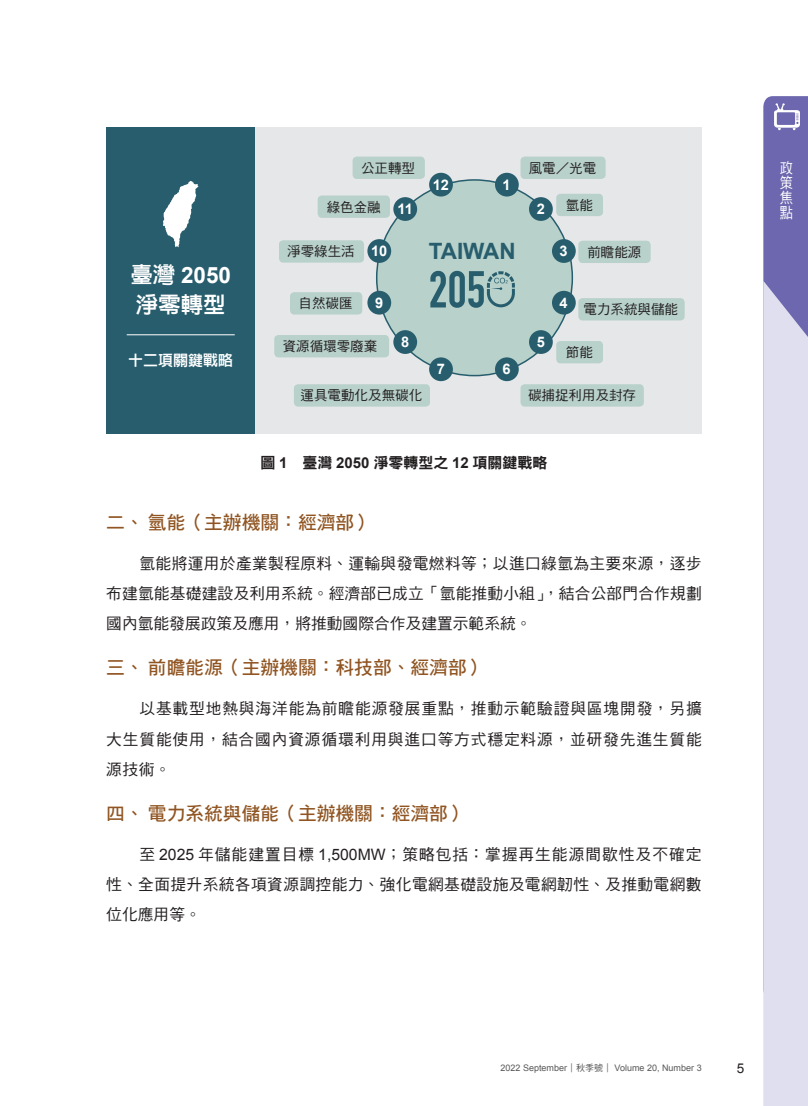
<style>
.page{position:relative;width:808px;height:1106px;background:#fff}
.page>*{position:absolute;margin:0;border:0;box-sizing:border-box;transform-origin:0 0}
.t1{font:700 51px "DIN Condensed";color:#275d6d}
.t2{font:700 22.5px "Arial";color:#fff}
.t3{font:700 22.5px "Arial";color:#275d6d}
.t4{font:800 22.5px "AR Hei B5";color:#fff}
.t5{font:18.75px "DF Hei Std W7";color:#905522}
.t6{font:15.75px/30px "DF Hei Std W5";letter-spacing:.025em;color:#231f20;text-align:justify}
.t7{font:15px "DF Hei Std W9";color:#231f20}
.t8{font:800 15px "AR Hei B5";color:#fff}
.t9{font:14.85px/14.9px "DF Hei Std W5";color:#fff;text-align:justify;scale:.89 1}
.t10{font:700 14.55px "Arial";color:#fff}
.t11{font:13.5px "DF Hei Std W5";color:#231f20}
.t12{font:13.5px "Arial";color:#231f20}
.t13{font:9px "Arial";color:#57585a}
.s1{font-family:"AR Hei B5";font-weight:800}
.s2{font-family:"Arial";font-weight:700;font-size:14.55px;color:#fff}
.s3{font-family:"Arial";font-weight:700}
.s4{font-family:"Arial"}
.s5{font-family:"DF Hei Std W5"}
</style>
<div class="page">
<div style="left:763px;top:96px;width:45px;height:185px;background:#6c67ae"></div>
<svg style="left:763px;top:281px;width:45px;height:825px;fill:#e0dfef"></svg>
<svg style="left:774px;top:103px;width:26px;height:27px"></svg>
<div style="left:106px;top:128px;width:596px;height:306px;background:#e6e7e9"></div>
<div style="left:106px;top:128px;width:149px;height:306px;background:#275d6d"></div>
<svg style="left:163px;top:181px;width:36px;height:66px"></svg>
<hr style="left:127px;top:334px;width:108px;height:1px;background:#fff">
<div style="left:377px;top:180px;width:195px;height:195px;background:#b8d1ca;border-radius:50%"></div>
<div style="left:495px;top:173px;width:24px;height:23px;background:#275d6d;border-radius:50%"></div>
<div style="left:520px;top:157px;width:85px;height:22px;background:#b8d1ca;border-radius:4px"></div>
<div style="left:429px;top:173px;width:24px;height:23px;background:#275d6d;border-radius:50%"></div>
<div style="left:353px;top:157px;width:72px;height:22px;background:#b8d1ca;border-radius:4px"></div>
<div style="left:529px;top:197px;width:24px;height:24px;background:#275d6d;border-radius:50%"></div>
<div style="left:556px;top:194px;width:47px;height:22px;background:#b8d1ca;border-radius:4px"></div>
<div style="left:393px;top:197px;width:24px;height:24px;background:#275d6d;border-radius:50%"></div>
<div style="left:318px;top:195px;width:72px;height:23px;background:#b8d1ca;border-radius:4px"></div>
<div style="left:552px;top:239px;width:24px;height:24px;background:#275d6d;border-radius:50%"></div>
<div style="left:578px;top:241px;width:73px;height:22px;background:#b8d1ca;border-radius:4px"></div>
<div style="left:367px;top:239px;width:24px;height:24px;background:#275d6d;border-radius:50%"></div>
<div style="left:279px;top:240px;width:85px;height:23px;background:#b8d1ca;border-radius:4px"></div>
<div style="left:552px;top:291px;width:24px;height:23px;background:#275d6d;border-radius:50%"></div>
<div style="left:578px;top:298px;width:107px;height:22px;background:#b8d1ca;border-radius:4px"></div>
<div style="left:367px;top:291px;width:24px;height:23px;background:#275d6d;border-radius:50%"></div>
<div style="left:290px;top:292px;width:72px;height:22px;background:#b8d1ca;border-radius:4px"></div>
<div style="left:529px;top:330px;width:24px;height:24px;background:#275d6d;border-radius:50%"></div>
<div style="left:556px;top:341px;width:47px;height:22px;background:#b8d1ca;border-radius:4px"></div>
<div style="left:393px;top:330px;width:24px;height:24px;background:#275d6d;border-radius:50%"></div>
<div style="left:274px;top:335px;width:115px;height:22px;background:#b8d1ca;border-radius:4px"></div>
<div style="left:495px;top:357px;width:24px;height:24px;background:#275d6d;border-radius:50%"></div>
<div style="left:520px;top:384px;width:124px;height:22px;background:#b8d1ca;border-radius:4px"></div>
<div style="left:429px;top:357px;width:24px;height:24px;background:#275d6d;border-radius:50%"></div>
<div style="left:294px;top:384px;width:136px;height:22px;background:#b8d1ca;border-radius:4px"></div>
<svg style="left:487px;top:271px;width:28px;height:36px"></svg>
<h2 class="t2" style="left:130px;top:260px;width:102px"><span class="s1">臺灣</span> 2050</h2>
<h2 class="t4" style="left:136px;top:293px;width:91px">淨零轉型</h2>
<p class="t8" style="left:128px;top:353px;width:106px">十二項關鍵戰略</p>
<p class="t11" style="left:361px;top:160px;width:55px">公正轉型</p>
<p class="t11" style="left:327px;top:199px;width:88px">綠色金融 <span class="s2">11</span></p>
<p class="t10" style="left:537px;top:199px;width:10px">2</p>
<p class="t11" style="left:566px;top:198px;width:28px">氫能</p>
<p class="t11" style="left:287px;top:244px;width:102px">淨零綠生活 <span class="s2">10</span></p>
<p class="t10" style="left:560px;top:241px;width:10px">3</p>
<p class="t11" style="left:587px;top:244px;width:55px">前瞻能源</p>
<p class="t11" style="left:298px;top:296px;width:55px">自然碳匯</p>
<p class="t10" style="left:375px;top:293px;width:10px">9</p>
<p class="t11" style="left:560px;top:302px;width:120px"><sup>4</sup> 電力系統與儲能</p>
<p class="t10" style="left:537px;top:332px;width:10px">5</p>
<p class="t11" style="left:566px;top:345px;width:28px">節能</p>
<p class="t11" style="left:529px;top:160px;width:69px">風電／光電</p>
<p class="t10" style="left:433px;top:175px;width:18px">12</p>
<p class="t10" style="left:503px;top:175px;width:10px">1</p>
<h2 class="t3" style="left:429px;top:236px;width:89px">TAIWAN</h2>
<h1 class="t1" style="left:429px;top:260px;width:58px">205</h1>
<p class="t11" style="left:283px;top:339px;width:96px">資源循環零廢棄</p>
<p class="t10" style="left:401px;top:332px;width:10px">8</p>
<p class="t11" style="left:301px;top:388px;width:123px">運具電動化及無碳化</p>
<p class="t10" style="left:437px;top:359px;width:10px">7</p>
<p class="t10" style="left:503px;top:359px;width:10px">6</p>
<p class="t11" style="left:528px;top:388px;width:109px">碳捕捉利用及封存</p>
<p class="t7" style="left:260px;top:454px;width:289px">圖 <span class="s3">1</span> 臺灣 <span class="s3">2050</span> 淨零轉型之 <span class="s3">12</span> 項關鍵戰略</p>
<p class="t5" style="left:106px;top:512px;width:268px">二、氫能（主辦機關：經濟部）</p>
<p class="t6" style="left:106px;top:548px;width:597px;text-indent:33px">氫能將運用於產業製程原料、運輸與發電燃料等；以進口綠氫為主要來源，逐步布建氫能基礎建設及利用系統。經濟部已成立「氫能推動小組」，結合公部門合作規劃國內氫能發展政策及應用，將推動國際合作及建置示範系統。</p>
<p class="t5" style="left:106px;top:657px;width:381px">三、前瞻能源（主辦機關：科技部、經濟部）</p>
<p class="t6" style="left:106px;top:693px;width:597px;text-indent:33px">以基載型地熱與海洋能為前瞻能源發展重點，推動示範驗證與區塊開發，另擴大生質能使用，結合國內資源循環利用與進口等方式穩定料源，並研發先進生質能源技術。</p>
<p class="t5" style="left:106px;top:803px;width:362px">四、電力系統與儲能（主辦機關：經濟部）</p>
<p class="t6" style="left:106px;top:839px;width:597px;text-indent:33px">至 <span class="s4">2025</span> 年儲能建置目標 <span class="s4">1,500MW</span>；策略包括：掌握再生能源間歇性及不確定性、全面提升系統各項資源調控能力、強化電網基礎設施及電網韌性、及推動電網數位化應用等。</p>
<p class="t9" style="left:780px;top:160px;width:16px">政策焦點</p>
<p class="t13" style="left:500px;top:1062px;width:203px">2022 September<span class="s5">｜秋季號｜</span> Volume 20, Number 3</p>
<p class="t12" style="left:737px;top:1059px;width:9px">5</p>
</div>
